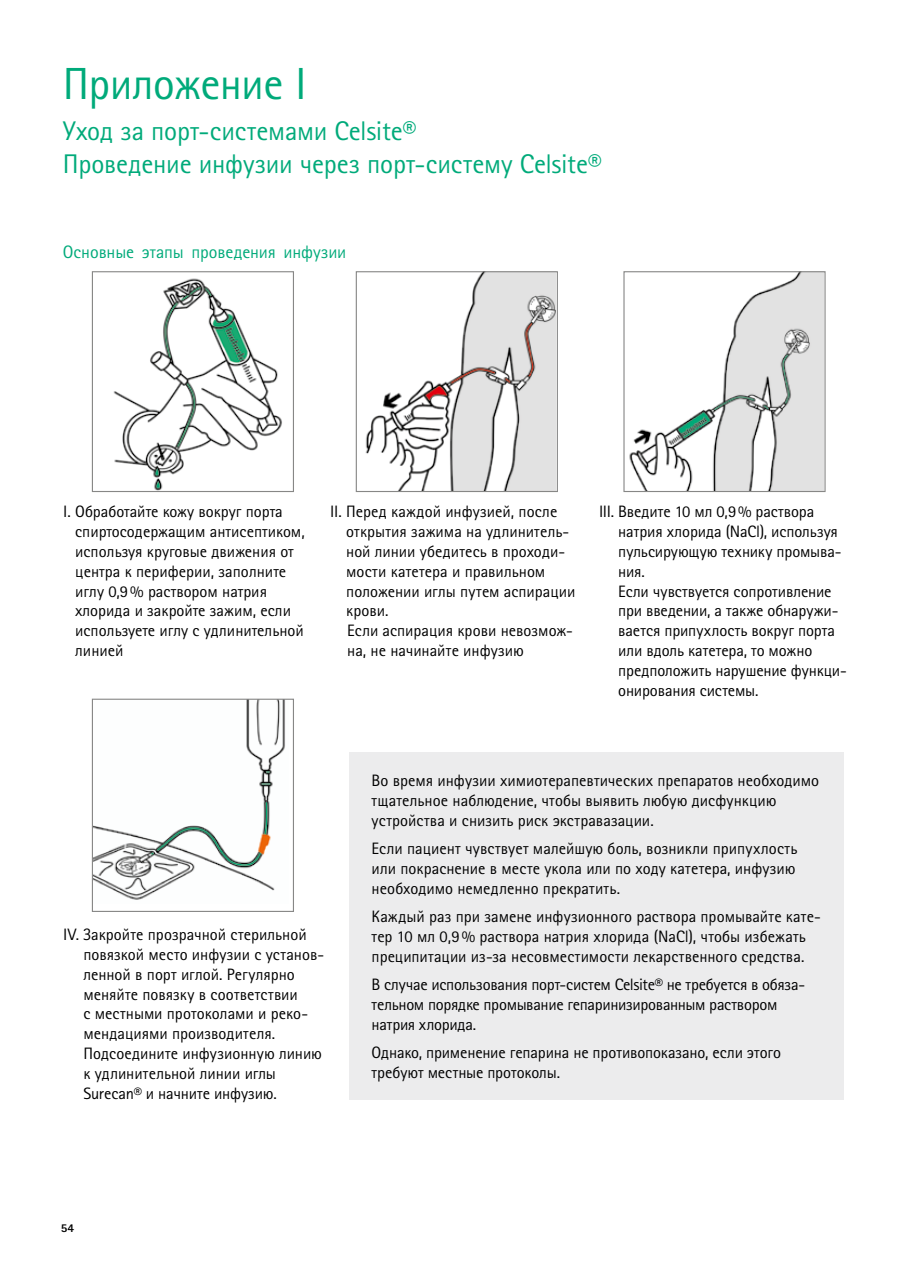
<style>
.page{position:relative;width:902px;height:1263px;background:#fff}
.page>*{position:absolute;margin:0;border:0;box-sizing:border-box;transform-origin:0 0}
.t1{font:45px "Rotis Sans Serif Pro Cyr";letter-spacing:-.015em;color:#00aa7a}
.t2{font:27px/32.4px "Rotis Sans Serif Pro Cyr";letter-spacing:-.005em;color:#00aa7a}
.t3{font:18px "Rotis Sans Serif Pro Cyr";letter-spacing:-.005em;color:#00aa7a}
.t4{font:16.5px/19.8px "Rotis Sans Serif Pro Cyr";color:#000}
.t5{font:16.5px/19.8px "Rotis Sans Serif Pro Cyr";letter-spacing:-.02em;color:#000}
.t6{font:800 12px "Rotis Sans Serif Pro Cyr";color:#000}
</style>
<div class="page">
<div style="left:349px;top:752px;width:494px;height:348px;background:#ececed"></div>
<img style="left:113px;top:278px;width:169px;height:212px">
<div style="left:92px;top:271px;width:202px;height:221px;border:1px solid #878786"></div>
<img style="left:365px;top:273px;width:191px;height:217px">
<div style="left:356px;top:271px;width:202px;height:221px;border:1px solid #878786"></div>
<img style="left:629px;top:273px;width:194px;height:217px">
<div style="left:623px;top:271px;width:202px;height:221px;border:1px solid #878786"></div>
<img style="left:94px;top:701px;width:191px;height:199px">
<div style="left:92px;top:699px;width:202px;height:213px;border:1px solid #878786"></div>
<h1 class="t1" style="left:63px;top:57px;width:245px">Приложение I</h1>
<h2 class="t2" style="left:63px;top:115px;width:540px">Уход за порт-системами Сelsite®<br>Проведение инфузии через порт-систему Сelsite®</h2>
<p class="t3" style="left:63px;top:242px;width:285px">Основные этапы проведения инфузии</p>
<p class="t4" style="left:75px;top:502px;width:231px;text-indent:-12px">I. Обработайте кожу вокруг порта спиртосодержащим антисептиком, используя круговые движения от центра к периферии, заполните иглу 0,9% раствором натрия хлорида и закройте зажим, если используете иглу с удлинительной линией</p>
<p class="t4" style="left:346px;top:502px;width:231px;text-indent:-16px">II. Перед каждой инфузией, после открытия зажима на удлинитель&shy;ной линии убедитесь в проходи&shy;мости катетера и правильном положении иглы путем аспирации крови.<br>Если аспирация крови невозмож&shy;на, не начинайте инфузию</p>
<p class="t4" style="left:618px;top:502px;width:230px;text-indent:-19px">III. Введите 10 мл 0,9% раствора натрия хлорида (NaCl), используя пульсирующую технику промыва&shy;ния.<br>Если чувствуется сопротивление при введении, а также обнаружи&shy;вается припухлость вокруг порта или вдоль катетера, то можно предположить нарушение функци&shy;онирования системы.</p>
<p class="t4" style="left:83px;top:925px;width:242px;text-indent:-20px">IV. Закройте прозрачной стерильной повязкой место инфузии с установ&shy;ленной в порт иглой. Регулярно меняйте повязку в соответствии<br>с местными протоколами и реко&shy;мендациями производителя.<br>Подсоедините инфузионную линию к удлинительной линии иглы<br>Surecan® и начните инфузию.</p>
<p class="t4" style="left:371px;top:771px;width:449px">Во время инфузии химиотерапевтических препаратов необходимо тщательное наблюдение, чтобы выявить любую дисфункцию устройства и снизить риск экстравазации.</p>
<p class="t4" style="left:371px;top:839px;width:427px;text-align:justify">Если пациент чувствует малейшую боль, возникли припухлость или покраснение в месте укола или по ходу катетера, инфузию необходимо немедленно прекратить.</p>
<p class="t4" style="left:371px;top:907px;width:450px">Каждый раз при замене инфузионного раствора промывайте кате&shy;тер 10 мл 0,9% раствора натрия хлорида (NaCl), чтобы избежать преципитации из-за несовместимости лекарственного средства.</p>
<p class="t5" style="left:371px;top:975px;width:435px">В случае использования порт-систем Celsite® не требуется в обяза&shy;тельном порядке промывание гепаринизированным раствором натрия хлорида.</p>
<p class="t4" style="left:371px;top:1042px;width:411px">Однако, применение гепарина не противопоказано, если этого требуют местные протоколы.</p>
<p class="t6" style="left:61px;top:1220px;width:15px">54</p>
</div>
